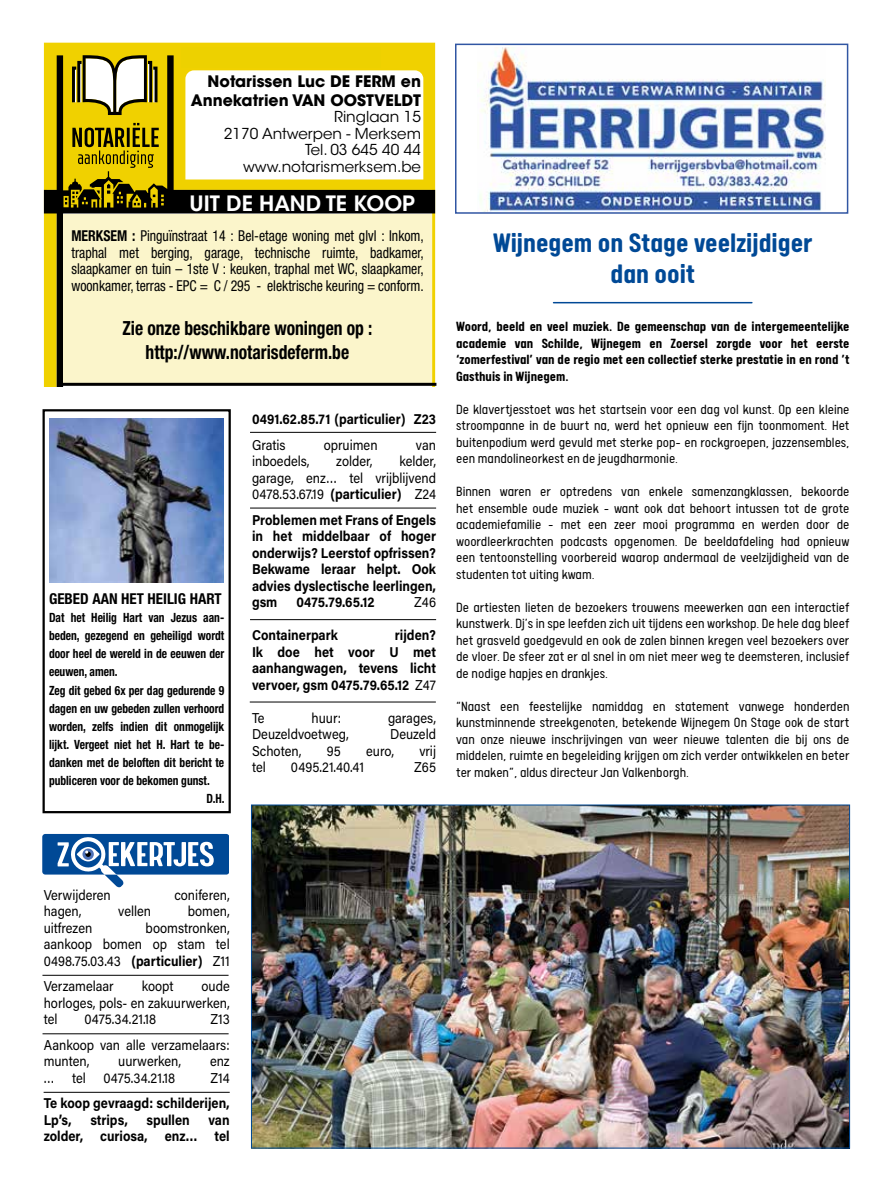
<style>
.page{position:relative;width:893px;height:1191px;background:#fff}
.page>*{position:absolute;margin:0;border:0;box-sizing:border-box;transform-origin:0 0}
.t1{font:700 30px/31.5px "Calps";color:#004996;text-align:center}
.t2{font:600 21px "ITC Avant Garde Std";color:#fff}
.t3{font:700 condensed 19.5px/23.4px "Helvetica Neue LT Std";color:#000;text-align:center;scale:.9 1}
.t4{font:700 15.75px/18.9px "ITC Avant Garde Std";color:#000;text-align:right}
.t5{font:300 15px/16.5px "Calps";color:#000;text-align:justify}
.t6{font:condensed 15px/16.5px "Helvetica Neue LT Std";color:#000;text-align:justify;scale:.92 1}
.t7{font:700 15px/16.5px "Calps";color:#000;text-align:justify}
.t8{font:15px/16.5px "ITC Avant Garde Std";color:#000;text-align:right}
.t9{font:700 condensed 15px "Helvetica Neue LT Std";color:#000}
.t10{font:14.25px/16.5px "Acumin Pro";color:#000;text-align:justify;scale:.9 1}
.t11{font:700 14.25px/16.5px "Acumin Pro";color:#000;text-align:justify;scale:.9 1}
.t12{font:700 condensed 12.75px "Helvetica Neue LT Std";color:#000;scale:.9 1}
.s1{font-weight:700}
.s2{font-weight:400}
</style>
<div class="page">
<div style="left:44px;top:43px;width:391px;height:12px;background:#f0d100"></div>
<svg style="left:44px;top:55px;width:391px;height:331px"></svg>
<div style="left:63px;top:214px;width:369px;height:170px;background:#fbf5cb"></div>
<hr style="left:59px;top:383px;width:377px;height:3px;background:#000">
<img style="left:253px;top:806px;width:595px;height:340px">
<hr style="left:553px;top:302px;width:199px;height:1px;background:#004996">
<div style="left:43px;top:834px;width:186px;height:40px;background:#004996;border-radius:3px"></div>
<svg style="left:58px;top:837px;width:156px;height:50px"></svg>
<div style="left:43px;top:409px;width:188px;height:404px;border:2px solid #000"></div>
<img style="left:49px;top:419px;width:174px;height:163px">
<hr style="left:42px;top:975px;width:187px;height:1px;background:#000">
<div style="left:181px;top:47px;width:200px;height:20px;background:#edd100"></div>
<div style="left:455px;top:44px;width:393px;height:170px;border:2px solid #3156a3"></div>
<img style="left:480px;top:47px;width:346px;height:164px">
<hr style="left:43px;top:1033px;width:186px;height:1px;background:#000">
<hr style="left:44px;top:1092px;width:186px;height:1px;background:#000">
<hr style="left:250px;top:432px;width:186px;height:1px;background:#000">
<hr style="left:250px;top:508px;width:186px;height:1px;background:#000">
<hr style="left:250px;top:619px;width:186px;height:1px;background:#000">
<hr style="left:250px;top:702px;width:186px;height:1px;background:#000">
<p class="t4" style="left:191px;top:71px;width:232px">Notarissen Luc DE FERM en<br>Annekatrien VAN OOSTVELDT</p>
<p class="t8" style="left:224px;top:109px;width:199px">Ringlaan 15<br>2170 Antwerpen - Merksem<br>Tel. 03 645 40 44 www.notarismerksem.be</p>
<h2 class="t2" style="left:190px;top:190px;width:227px">UIT DE HAND TE KOOP</h2>
<p class="t6" style="left:71px;top:228px;width:385px"><span class="s1">MERKSEM :</span> Pinguïnstraat 14 : Bel-etage woning met glvl : Inkom, traphal met berging, garage, technische ruimte, badkamer, slaapkamer en tuin – 1ste V : keuken, traphal met WC, slaapkamer, woonkamer, terras - EPC = C / 295 - elektrische keuring = conform.</p>
<h3 class="t3" style="left:122px;top:316px;width:279px">Zie onze beschikbare woningen op : http://www.notarisdeferm.be</h3>
<p class="t9" style="left:49px;top:590px;width:174px">GEBED AAN HET HEILIG HART</p>
<p class="t12" style="left:49px;top:610px;width:196px">Dat het Heilig Hart van Jezus aan-</p>
<p class="t12" style="left:49px;top:628px;width:196px">beden, gezegend en geheiligd wordt</p>
<p class="t12" style="left:49px;top:646px;width:196px">door heel de wereld in de eeuwen der</p>
<p class="t12" style="left:49px;top:664px;width:78px">eeuwen, amen.</p>
<p class="t12" style="left:49px;top:682px;width:196px">Zeg dit gebed 6x per dag gedurende 9</p>
<p class="t12" style="left:49px;top:700px;width:196px">dagen en uw gebeden zullen verhoord</p>
<p class="t12" style="left:49px;top:718px;width:196px">worden, zelfs indien dit onmogelijk</p>
<p class="t12" style="left:49px;top:736px;width:196px">lijkt. Vergeet niet het H. Hart te be-</p>
<p class="t12" style="left:49px;top:754px;width:196px">danken met de beloften dit bericht te</p>
<p class="t12" style="left:49px;top:772px;width:180px">publiceren voor de bekomen gunst.</p>
<p class="t12" style="left:207px;top:790px;width:22px">D.H.</p>
<p class="t11" style="left:252px;top:410px;width:206px">0491.62.85.71 (particulier) Z23</p>
<p class="t10" style="left:252px;top:436px;width:39px">Gratis</p>
<p class="t10" style="left:324px;top:436px;width:61px">opruimen</p>
<p class="t10" style="left:416px;top:436px;width:24px">van</p>
<p class="t10" style="left:252px;top:452px;width:65px">inboedels,</p>
<p class="t10" style="left:336px;top:452px;width:42px">zolder,</p>
<p class="t10" style="left:252px;top:452px;width:206px;text-indent:147px">kelder, garage, enz… tel vrijblijvend 0478.53.67.19 <span class="s1">(particulier)</span> Z24</p>
<p class="t11" style="left:252px;top:511px;width:206px">Problemen met Frans of Engels in het middelbaar of hoger onderwijs? Leerstof opfrissen?<br>Bekwame leraar helpt. Ook advies dyslectische leerlingen, gsm</p>
<p class="t11" style="left:296px;top:593px;width:89px">0475.79.65.12</p>
<p class="t10" style="left:414px;top:593px;width:26px">Z46</p>
<p class="t11" style="left:252px;top:626px;width:97px">Containerpark</p>
<p class="t11" style="left:252px;top:626px;width:206px;text-indent:143px">rijden?<br>Ik doe het voor U met aanhangwagen, tevens licht vervoer, gsm 0475.79.65.12 <span class="s2">Z47</span></p>
<p class="t10" style="left:252px;top:709px;width:15px">Te</p>
<p class="t10" style="left:312px;top:709px;width:34px">huur:</p>
<p class="t10" style="left:388px;top:709px;width:55px">garages,</p>
<p class="t10" style="left:252px;top:725px;width:109px">Deuzeldvoetweg,</p>
<p class="t10" style="left:390px;top:725px;width:53px">Deuzeld</p>
<p class="t10" style="left:252px;top:742px;width:56px">Schoten,</p>
<p class="t10" style="left:327px;top:742px;width:17px">95</p>
<p class="t10" style="left:366px;top:742px;width:33px">euro,</p>
<p class="t10" style="left:419px;top:742px;width:20px">vrij</p>
<p class="t10" style="left:252px;top:758px;width:17px">tel</p>
<p class="t10" style="left:291px;top:758px;width:83px">0495.21.40.41</p>
<p class="t10" style="left:414px;top:758px;width:26px">Z65</p>
<h1 class="t1" style="left:493px;top:225px;width:321px">Wijnegem on Stage veelzijdiger dan ooit</h1>
<p class="t7" style="left:456px;top:318px;width:395px">Woord, beeld en veel muziek. De gemeenschap van de intergemeentelijke academie van Schilde, Wijnegem en Zoersel zorgde voor het eerste ‘zomerfestival’ van de regio met een collectief sterke prestatie in en rond ’t Gasthuis in Wijnegem.</p>
<p class="t5" style="left:456px;top:400px;width:395px">De klavertjesstoet was het startsein voor een dag vol kunst. Op een kleine stroompanne in de buurt na, werd het opnieuw een fijn toonmoment. Het buitenpodium werd gevuld met sterke pop- en rockgroepen, jazzensembles, een mandolineorkest en de jeugdharmonie.</p>
<p class="t5" style="left:456px;top:483px;width:395px">Binnen waren er optredens van enkele samenzangklassen, bekoorde het ensemble oude muziek – want ook dat behoort intussen tot de grote academiefamilie - met een zeer mooi programma en werden door de woordleerkrachten podcasts opgenomen. De beeldafdeling had opnieuw een tentoonstelling voorbereid waarop andermaal de veelzijdigheid van de studenten tot uiting kwam.</p>
<p class="t5" style="left:456px;top:598px;width:395px">De artiesten lieten de bezoekers trouwens meewerken aan een interactief kunstwerk. Dj’s in spe leefden zich uit tijdens een workshop. De hele dag bleef het grasveld goedgevuld en ook de zalen binnen kregen veel bezoekers over de vloer. De sfeer zat er al snel in om niet meer weg te deemsteren, inclusief de nodige hapjes en drankjes.</p>
<p class="t5" style="left:456px;top:697px;width:395px">“Naast een feestelijke namiddag en statement vanwege honderden kunstminnende streekgenoten, betekende Wijnegem On Stage ook de start van onze nieuwe inschrijvingen van weer nieuwe talenten die bij ons de middelen, ruimte en begeleiding krijgen om zich verder ontwikkelen en beter ter maken”, aldus directeur Jan Valkenborgh.</p>
<p class="t10" style="left:44px;top:886px;width:76px">Verwijderen</p>
<p class="t10" style="left:174px;top:886px;width:63px">coniferen,</p>
<p class="t10" style="left:44px;top:902px;width:44px">hagen,</p>
<p class="t10" style="left:118px;top:902px;width:38px">vellen</p>
<p class="t10" style="left:188px;top:902px;width:48px">bomen,</p>
<p class="t10" style="left:44px;top:919px;width:56px">uitfrezen</p>
<p class="t10" style="left:44px;top:919px;width:208px;text-indent:102px">boomstronken, aankoop bomen op stam tel 0498.75.03.43 <span class="s1">(particulier)</span> Z11</p>
<p class="t10" style="left:44px;top:977px;width:79px">Verzamelaar</p>
<p class="t10" style="left:142px;top:977px;width:37px">koopt</p>
<p class="t10" style="left:44px;top:977px;width:208px;text-indent:158px">oude horloges, pols- en zakuurwerken, tel</p>
<p class="t10" style="left:44px;top:1006px;width:208px;line-height:25.5px;text-align:right">Z13<br>Aankoop van alle verzamelaars:</p>
<p class="t10" style="left:44px;top:1052px;width:52px">munten,</p>
<p class="t10" style="left:118px;top:1052px;width:71px">uurwerken,</p>
<p class="t10" style="left:210px;top:1052px;width:23px">enz</p>
<p class="t10" style="left:44px;top:1069px;width:148px">… tel 0475.34.21.18</p>
<p class="t10" style="left:210px;top:1069px;width:23px">Z14</p>
<p class="t11" style="left:44px;top:1094px;width:208px">Te koop gevraagd: schilderijen,<br>Lp’s,</p>
<p class="t10" style="left:85px;top:1010px;width:81px">0475.34.21.18</p>
<p class="t11" style="left:90px;top:1110px;width:43px">strips,</p>
<p class="t11" style="left:146px;top:1110px;width:50px">spullen</p>
<p class="t11" style="left:44px;top:1110px;width:208px;text-align:right">van<br>zolder, curiosa, enz… tel</p>
</div>
